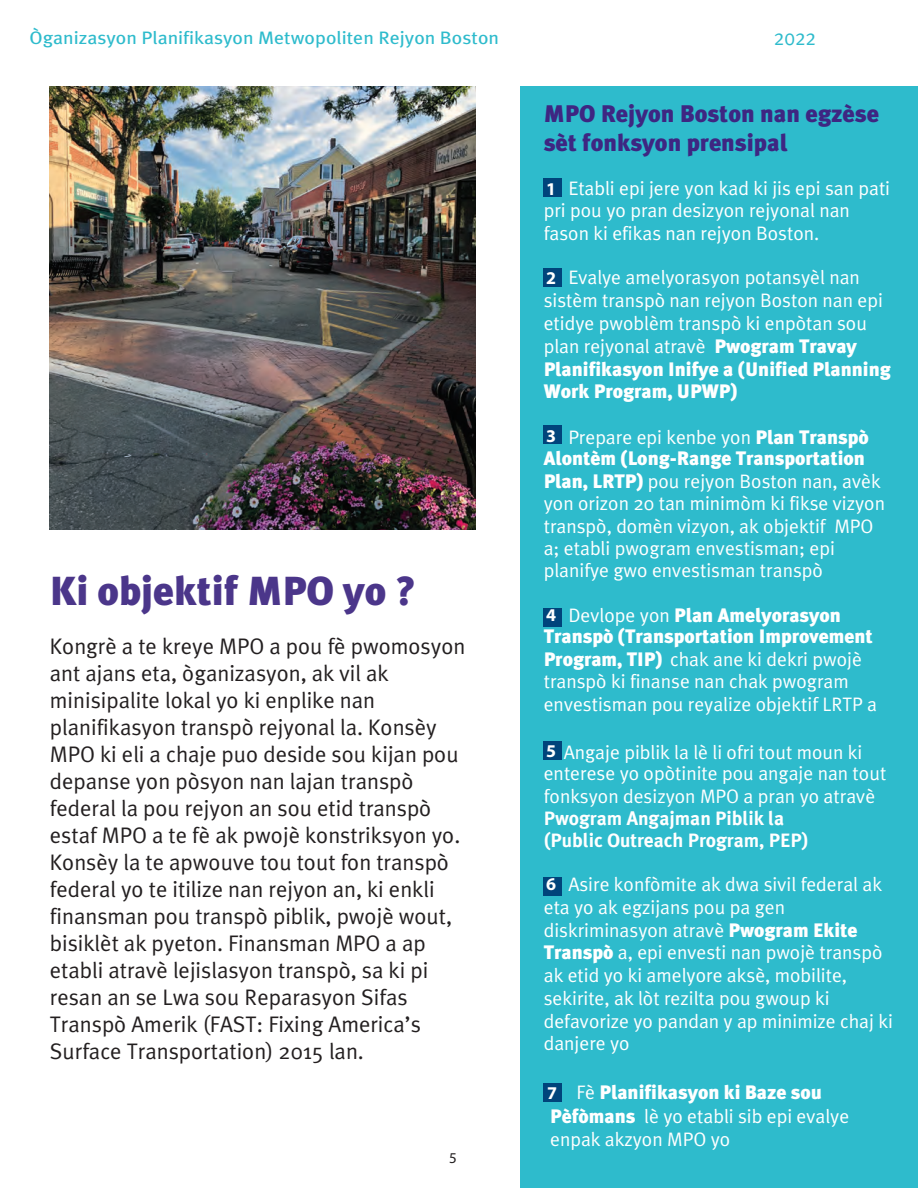
<style>
.page{position:relative;width:918px;height:1188px;background:#fff}
.page>*{position:absolute;margin:0;border:0;box-sizing:border-box;transform-origin:0 0}
.t1{font:900 40.5px "Meta Plus";color:#4b368a}
.t2{font:900 24px/28.8px "Meta Plus";color:#3e2682}
.t3{font:22.5px/27px "Meta Plus Normal";color:#231f20}
.t4{font:22.5px "Meta Plus";color:#2ebbcc;scale:.88 1}
.t5{font:19.5px/22.8px "Meta Plus Normal";color:#fff}
.t6{font:900 19.5px/23px "Meta Plus";color:#fff}
.t7{font:700 19.5px/22.2px "Meta Plus";color:#fff}
.t8{font:18px "Meta Plus";color:#2ebbcc;scale:1.1 1}
.t9{font:700 18px "Myriad Pro";color:#fff}
.t10{font:15px "Myriad Pro";color:#231f20}
.s1{font-family:"Myriad Pro";font-weight:700;font-size:18px}
.s2{font-family:"Meta Plus";font-weight:900}
.s3{font-family:"Meta Plus Normal";font-weight:400}
</style>
<div class="page">
<div style="left:521px;top:86px;width:397px;height:1102px;background:#2ebbcc"></div>
<img style="left:50px;top:86px;width:425px;height:443px">
<div style="left:543px;top:178px;width:19px;height:19px;background:#00447b"></div>
<div style="left:543px;top:268px;width:19px;height:19px;background:#00447b"></div>
<div style="left:543px;top:425px;width:19px;height:19px;background:#00447b"></div>
<div style="left:543px;top:608px;width:19px;height:18px;background:#00447b"></div>
<div style="left:543px;top:741px;width:19px;height:19px;background:#00447b"></div>
<div style="left:543px;top:877px;width:19px;height:19px;background:#00447b"></div>
<div style="left:543px;top:1083px;width:19px;height:19px;background:#00447b"></div>
<p class="t8" style="left:30px;top:28px;width:428px">Òganizasyon Planifikasyon Metwopoliten Rejyon Boston</p>
<p class="t4" style="left:774px;top:24px;width:50px">2022</p>
<h1 class="t1" style="left:50px;top:568px;width:368px">Ki objektif MPO yo ?</h1>
<p class="t3" style="left:50px;top:632px;width:417px">Kongrè a te kreye MPO a pou fè pwomosyon ant ajans eta, òganizasyon, ak vil ak minisipalite lokal yo ki enplike nan planifikasyon transpò rejyonal la. Konsèy MPO ki eli a chaje puo deside sou kijan pou depanse yon pòsyon nan lajan transpò federal la pou rejyon an sou etid transpò estaf MPO a te fè ak pwojè konstriksyon yo.<br>Konsèy la te apwouve tou tout fon transpò federal yo te itilize nan rejyon an, ki enkli finansman pou transpò piblik, pwojè wout, bisiklèt ak pyeton. Finansman MPO a ap etabli atravè lejislasyon transpò, sa ki pi resan an se Lwa sou Reparasyon Sifas Transpò Amerik (FAST: Fixing America’s Surface Transportation) 2015 lan.</p>
<p class="t10" style="left:449px;top:1149px;width:9px">5</p>
<p class="t2" style="left:544px;top:99px;width:337px">MPO Rejyon Boston nan egzèse sèt fonksyon prensipal</p>
<p class="t5" style="left:544px;top:177px;width:348px"><span class="s1">1</span> Etabli epi jere yon kad ki jis epi san pati pri pou yo pran desizyon rejyonal nan fason ki efikas nan rejyon Boston.</p>
<p class="t5" style="left:544px;top:266px;width:341px"><span class="s1">2</span> Evalye amelyorasyon potansyèl nan sistèm transpò nan rejyon Boston nan epi etidye pwoblèm transpò ki enpòtan sou plan rejyonal atravè <span class="s2">Pwogram Travay</span></p>
<p class="t6" style="left:544px;top:357px;width:349px">Planifikasyon Inifye a (Unified Planning<br>Work Program, UPWP)</p>
<p class="t5" style="left:546px;top:425px;width:324px"><span class="s1">3</span> Prepare epi kenbe yon <span class="s2">Plan Transpò</span></p>
<p class="t6" style="left:544px;top:447px;width:323px">Alontèm (Long-Range Transportation</p>
<p class="t5" style="left:544px;top:470px;width:343px;line-height:22.4px"><span class="s2">Plan, LRTP)</span> pou rejyon Boston nan, avèk yon orizon 20 tan minimòm ki fikse vizyon transpò, domèn vizyon, ak objektif MPO a; etabli pwogram envestisman; epi planifye gwo envestisman transpò</p>
<p class="t6" style="left:544px;top:604px;width:331px;line-height:21.6px"><span class="s1">4</span> <span class="s3">Devlope yon</span> Plan Amelyorasyon<br>Transpò (Transportation Improvement</p>
<p class="t5" style="left:544px;top:648px;width:335px;line-height:22.2px"><span class="s2">Program, TIP)</span> chak ane ki dekri pwojè transpò ki finanse nan chak pwogram envestisman pou reyalize objektif LRTP a</p>
<p class="t5" style="left:544px;top:741px;width:344px;line-height:21.8px"><span class="s1">5</span> Angaje piblik la lè li ofri tout moun ki enterese yo opòtinite pou angaje nan tout fonksyon desizyon MPO a pran yo atravè</p>
<p class="t7" style="left:544px;top:807px;width:266px">Pwogram Angajman Piblik la (Public Outreach Program, PEP)</p>
<p class="t5" style="left:544px;top:873px;width:351px"><span class="s1">6</span> Asire konfòmite ak dwa sivil federal ak eta yo ak egzijans pou pa gen diskriminasyon atravè <span class="s2">Pwogram Ekite Transpò</span> a, epi envesti nan pwojè transpò ak etid yo ki amelyore aksè, mobilite, sekirite, ak lòt rezilta pou gwoup ki defavorize yo pandan y ap minimize chaj ki danjere yo</p>
<p class="t9" style="left:547px;top:1081px;width:11px">7</p>
<p class="t6" style="left:576px;top:1081px;width:247px"><span class="s3">Fè</span> Planifikasyon ki Baze sou</p>
<p class="t5" style="left:550px;top:1104px;width:301px;line-height:23.4px"><span class="s2">Pèfòmans</span> lè yo etabli sib epi evalye enpak akzyon MPO yo</p>
</div>
